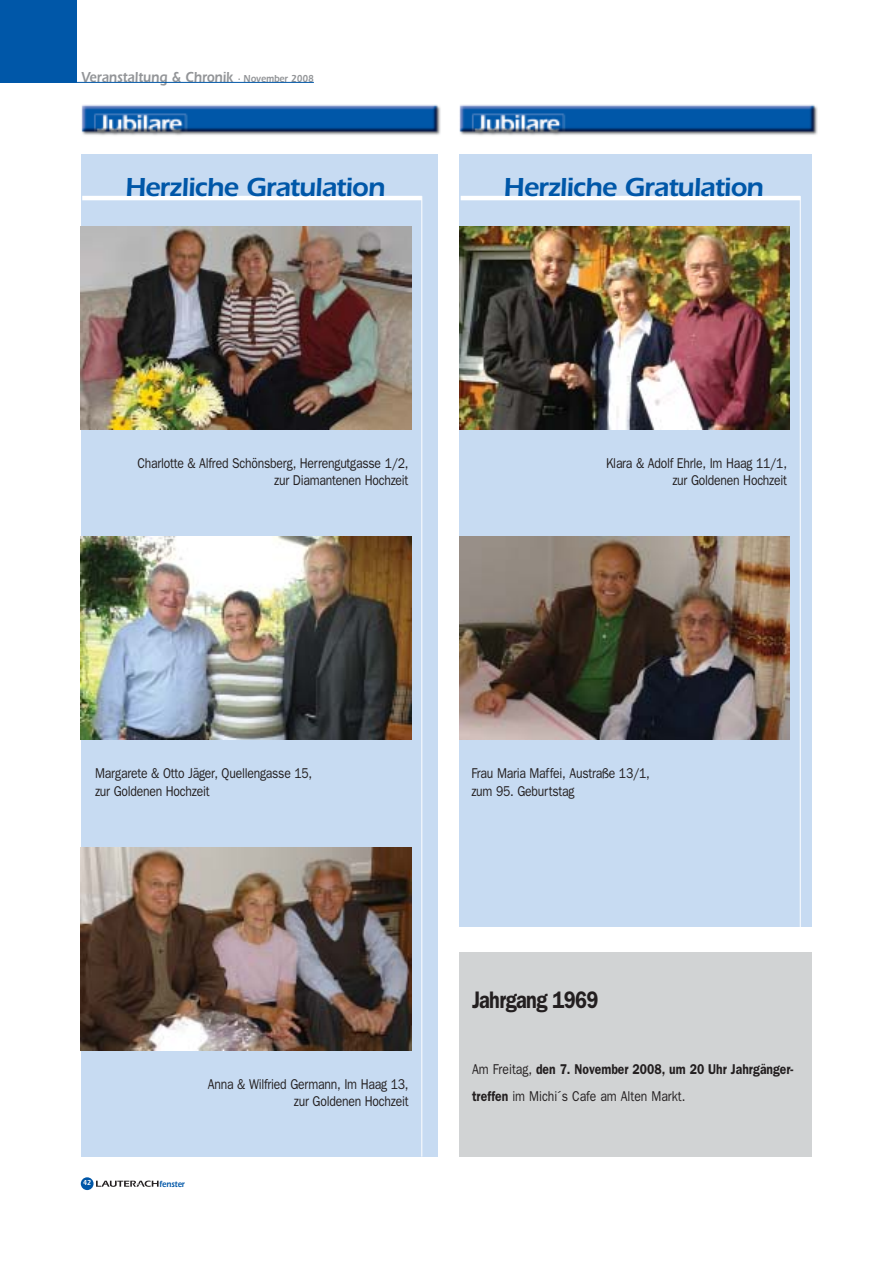
<style>
.page{position:relative;width:893px;height:1263px;background:#fff}
.page>*{position:absolute;margin:0;border:0;box-sizing:border-box;transform-origin:0 0}
.t1{font:600 27px "Itc Eras";letter-spacing:-.03em;color:#0057a8}
.t2{font:600 24px "Franklin Gothic";letter-spacing:-.035em;color:#231f20;scale:.83 1}
.t3{font:600 15px "Itc Eras";color:#939598;scale:.85 1}
.t4{font:14.25px/17.2px "Franklin Gothic";letter-spacing:-.02em;color:#231f20;text-align:right;scale:.85 1}
.t5{font:600 14.25px/27px "Franklin Gothic";color:#231f20;scale:.85 1}
.t6{font:600 9px "Itc Eras";color:#0057a8;scale:.85 1}
.t7{font:600 7.5px "Itc Eras";color:#fff;scale:.85 1}
.s1{font-size:10.5px}
.s2{font-weight:400}
</style>
<div class="page">
<div style="left:81px;top:1177px;width:13px;height:13px;background:#0057a8;border-radius:50%"></div>
<svg style="left:96px;top:1180px;width:63px;height:7px"></svg>
<img style="left:81px;top:104px;width:360px;height:32px">
<img style="left:459px;top:104px;width:359px;height:32px">
<div style="left:81px;top:154px;width:356px;height:1003px;background:#c7dbf2"></div>
<hr style="left:82px;top:196px;width:340px;height:4px;background:#fff">
<img style="left:81px;top:226px;width:330px;height:203px">
<img style="left:81px;top:537px;width:330px;height:203px">
<img style="left:81px;top:847px;width:330px;height:203px">
<hr style="left:422px;top:196px;width:1px;height:961px;background:#fff">
<div style="left:459px;top:154px;width:353px;height:773px;background:#c7dbf2"></div>
<hr style="left:461px;top:196px;width:339px;height:4px;background:#fff">
<img style="left:459px;top:226px;width:331px;height:203px">
<img style="left:459px;top:537px;width:331px;height:203px">
<hr style="left:800px;top:196px;width:1px;height:961px;background:#fff">
<div style="left:459px;top:952px;width:353px;height:205px;background:#d1d3d4"></div>
<div style="left:0;top:0;width:77px;height:83px;background:#0057a8"></div>
<hr style="left:75px;top:82px;width:239px;height:1px;background:#0057a8">
<p class="t3" style="left:82px;top:72px;width:275px">Veranstaltung &amp; Chronik <span class="s1">· November 2008</span></p>
<h1 class="t1" style="left:125px;top:178px;width:261px">Herzliche Gratulation</h1>
<h1 class="t1" style="left:504px;top:178px;width:261px">Herzliche Gratulation</h1>
<p class="t4" style="left:137px;top:455px;width:320px">Charlotte &amp; Alfred Schönsberg, Herrengutgasse 1/2, zur Diamantenen Hochzeit</p>
<p class="t4" style="left:606px;top:455px;width:214px">Klara &amp; Adolf Ehrle, Im Haag 11/1, zur Goldenen Hochzeit</p>
<p class="t4" style="left:95px;top:766px;width:257px;text-align:left">Margarete &amp; Otto Jäger, Quellengasse 15, zur Goldenen Hochzeit</p>
<p class="t4" style="left:471px;top:766px;width:211px;text-align:left">Frau Maria Maffei, Austraße 13/1, zum 95. Geburtstag</p>
<p class="t4" style="left:208px;top:1076px;width:237px">Anna &amp; Wilfried Germann, Im Haag 13, zur Goldenen Hochzeit</p>
<p class="t7" style="left:83px;top:1180px;width:11px">42</p>
<p class="t6" style="left:160px;top:1181px;width:31px">fenster</p>
<h2 class="t2" style="left:472px;top:991px;width:154px">Jahrgang 1969</h2>
<p class="t5" style="left:472px;top:1057px;width:380px"><span class="s2">Am Freitag,</span> den 7. November 2008, um 20 Uhr Jahrgänger&shy;treffen <span class="s2">im Michi´s Cafe am Alten Markt.</span></p>
</div>
